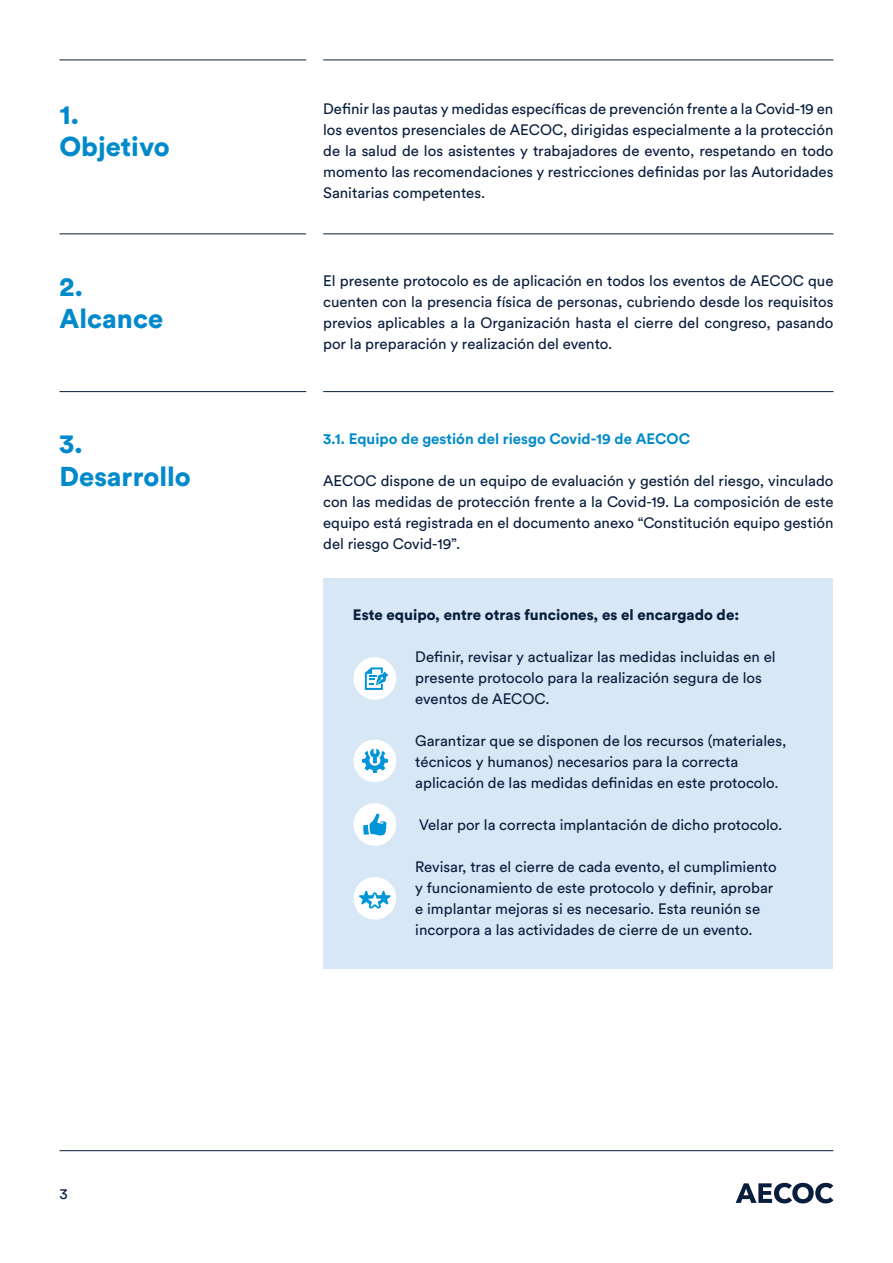
<style>
.page{position:relative;width:893px;height:1263px;background:#fff}
.page>*{position:absolute;margin:0;border:0;box-sizing:border-box;transform-origin:0 0}
.t1{font:900 27px/32.4px "Circular Std";color:#008acb}
.t2{font:15px/21px "Circular Std";color:#091e3d;text-align:justify}
.t3{font:900 15px "Circular Std";color:#091e3d}
.t4{font:700 15px "Circular Std";color:#008acb}
</style>
<div class="page">
<hr style="left:60px;top:60px;width:246px;height:1px;background:#091e3d">
<hr style="left:323px;top:60px;width:510px;height:1px;background:#091e3d">
<hr style="left:60px;top:1150px;width:773px;height:1px;background:#091e3d">
<svg style="left:736px;top:1183px;width:97px;height:20px"></svg>
<hr style="left:60px;top:233px;width:246px;height:1px;background:#091e3d">
<hr style="left:60px;top:391px;width:246px;height:1px;background:#091e3d">
<hr style="left:323px;top:233px;width:510px;height:1px;background:#091e3d">
<hr style="left:323px;top:391px;width:510px;height:1px;background:#091e3d">
<div style="left:324px;top:578px;width:509px;height:391px;background:#d7e7f5"></div>
<div style="left:353px;top:803px;width:43px;height:43px;background:#fff;border-radius:50%"></div>
<div style="left:353px;top:877px;width:43px;height:42px;background:#fff;border-radius:50%"></div>
<svg style="left:359px;top:891px;width:32px;height:17px"></svg>
<div style="left:353px;top:657px;width:43px;height:43px;background:#fff;border-radius:50%"></div>
<svg style="left:365px;top:667px;width:23px;height:23px"></svg>
<div style="left:353px;top:739px;width:43px;height:43px;background:#fff;border-radius:50%"></div>
<svg style="left:362px;top:749px;width:26px;height:24px"></svg>
<svg style="left:363px;top:813px;width:24px;height:22px"></svg>
<h1 class="t1" style="left:60px;top:98px;width:112px">1.<br>Objetivo</h1>
<p class="t2" style="left:323px;top:98px;width:512px">Definir las pautas y medidas específicas de prevención frente a la Covid-19 en los eventos presenciales de AECOC, dirigidas especialmente a la protección de la salud de los asistentes y trabajadores de evento, respetando en todo momento las recomendaciones y restricciones definidas por las Autoridades Sanitarias competentes.</p>
<h1 class="t1" style="left:60px;top:269px;width:105px">2.<br>Alcance</h1>
<p class="t2" style="left:323px;top:270px;width:512px">El presente protocolo es de aplicación en todos los eventos de AECOC que cuenten con la presencia física de personas, cubriendo desde los requisitos previos aplicables a la Organización hasta el cierre del congreso, pasando por la preparación y realización del evento.</p>
<h1 class="t1" style="left:60px;top:427px;width:133px">3.<br>Desarrollo</h1>
<p class="t4" style="left:323px;top:429px;width:368px">3.1. Equipo de gestión del riesgo Covid-19 de AECOC</p>
<p class="t2" style="left:323px;top:470px;width:512px">AECOC dispone de un equipo de evaluación y gestión del riesgo, vinculado con las medidas de protección frente a la Covid-19. La composición de este equipo está registrada en el documento anexo “Constitución equipo gestión del riesgo Covid-19”.</p>
<p class="t3" style="left:353px;top:605px;width:388px">Este equipo, entre otras funciones, es el encargado de:</p>
<p class="t2" style="left:415px;top:646px;width:362px;text-align:left">Definir, revisar y actualizar las medidas incluidas en el presente protocolo para la realización segura de los eventos de AECOC.</p>
<p class="t2" style="left:415px;top:730px;width:373px;text-align:left">Garantizar que se disponen de los recursos (materiales, técnicos y humanos) necesarios para la correcta aplicación de las medidas definidas en este protocolo.</p>
<p class="t2" style="left:419px;top:814px;width:365px">Velar por la correcta implantación de dicho protocolo.</p>
<p class="t2" style="left:415px;top:856px;width:363px;text-align:left">Revisar, tras el cierre de cada evento, el cumplimiento y funcionamiento de este protocolo y definir, aprobar e implantar mejoras si es necesario. Esta reunión se incorpora a las actividades de cierre de un evento.</p>
<p class="t2" style="left:60px;top:1183px;width:10px">3</p>
</div>
